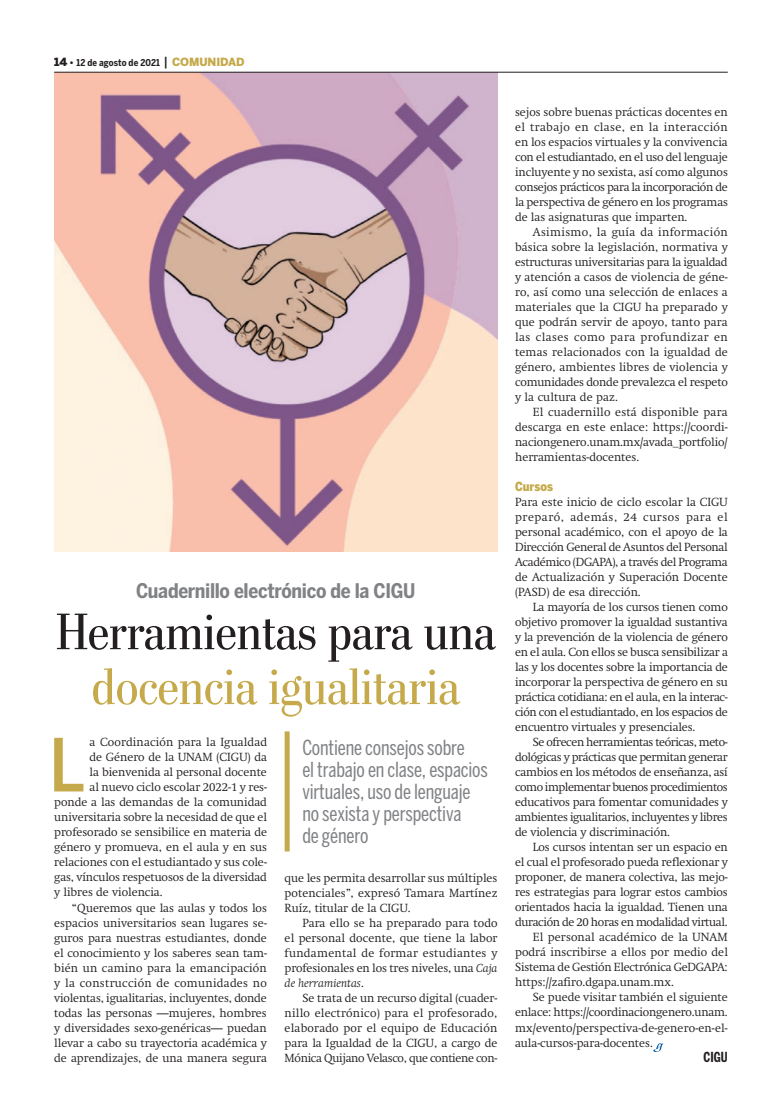
<style>
.page{position:relative;width:782px;height:1119px;background:#fff}
.page>*{position:absolute;margin:0;border:0;box-sizing:border-box;transform-origin:0 0}
.t1{font:500 72.38px "Benton Sans Cond";color:#c5a94a}
.t2{font:51.25px "Stilson";color:#231f20}
.t3{font:51.25px "Stilson";color:#c5a94a}
.t4{font:20.62px/21.9px "Benton Sans Comp";letter-spacing:-.01em;color:#808285}
.t5{font:700 20px "Benton Sans Cond";letter-spacing:-.015em;color:#808285}
.t6{font:700 13.75px "Benton Sans Comp";color:#231f20}
.t7{font:900 12.5px "Benton Sans Cond";color:#c5a94a}
.t8{font:300 11.62px/15px "Swift";color:#231f20;text-align:justify}
.t9{font:300 11.62px "Swift";letter-spacing:-.025em;color:#231f20}
.t10{font:300 11.62px "Swift";letter-spacing:.025em;color:#231f20}
.t11{font:700 9.38px "Benton Sans Cond";letter-spacing:.01em;color:#231f20}
.s1{font-family:"Benton Sans";font-weight:900;font-size:11.25px}
.s2{font-family:"Benton Sans";font-weight:900}
.s3{font-weight:500;font-size:12.5px}
.s4{font-family:"Benton Sans";font-weight:900;font-size:11.25px;color:#c5a94a}
.s5{font-style:italic}
</style>
<div class="page">
<img style="left:54px;top:73px;width:443px;height:478px">
<svg style="left:653px;top:1043px;width:10px;height:8px"></svg>
<hr style="left:54px;top:72px;width:673px;height:1px;background:#231f20">
<div style="left:284px;top:731px;width:5px;height:120px;background:#c5a94a"></div>
<p class="t11" style="left:54px;top:57px;width:192px"><span class="s1">14</span> <span class="s2">•</span> 12 de agosto de 2021 <span class="s3">|</span> <span class="s4">COMUNIDAD</span></p>
<h3 class="t5" style="left:136px;top:579px;width:281px">Cuadernillo electrónico de la CIGU</h3>
<h2 class="t2" style="left:56px;top:601px;width:441px">Herramientas para una</h2>
<h2 class="t3" style="left:92px;top:656px;width:370px">docencia igualitaria</h2>
<h1 class="t1" style="left:49px;top:722px;width:38px">L</h1>
<p class="t8" style="left:90px;top:734px;width:179px">a Coordinación para la Igualdad</p>
<p class="t8" style="left:90px;top:749px;width:179px">de Género de la UNAM (CIGU) da</p>
<p class="t8" style="left:90px;top:764px;width:179px">la bienvenida al personal docente</p>
<p class="t8" style="left:90px;top:779px;width:179px">al nuevo ciclo escolar 2022-1 y res-</p>
<p class="t8" style="left:54px;top:794px;width:214px">ponde a las demandas de la comunidad</p>
<p class="t8" style="left:54px;top:809px;width:214px">universitaria sobre la necesidad de que el</p>
<p class="t8" style="left:54px;top:824px;width:214px">profesorado se sensibilice en materia de</p>
<p class="t8" style="left:54px;top:839px;width:214px">género y promueva, en el aula y en sus</p>
<p class="t8" style="left:54px;top:854px;width:214px">relaciones con el estudiantado y sus cole-</p>
<p class="t8" style="left:54px;top:869px;width:214px">gas, vínculos respetuosos de la diversidad</p>
<p class="t8" style="left:54px;top:884px;width:110px">y libres de violencia.</p>
<p class="t8" style="left:72px;top:899px;width:196px">“Queremos que las aulas y todos los</p>
<p class="t8" style="left:54px;top:914px;width:214px">espacios universitarios sean lugares se-</p>
<p class="t8" style="left:54px;top:929px;width:214px">guros para nuestras estudiantes, donde</p>
<p class="t8" style="left:54px;top:944px;width:214px">el conocimiento y los saberes sean tam-</p>
<p class="t8" style="left:54px;top:959px;width:214px">bién un camino para la emancipación</p>
<p class="t10" style="left:54px;top:975px;width:214px">y la construcción de comunidades no</p>
<p class="t8" style="left:54px;top:989px;width:214px">violentas, igualitarias, incluyentes, donde</p>
<p class="t8" style="left:54px;top:1004px;width:214px">todas las personas —mujeres, hombres</p>
<p class="t8" style="left:54px;top:1019px;width:214px">y diversidades sexo-genéricas— puedan</p>
<p class="t8" style="left:54px;top:1034px;width:214px">llevar a cabo su trayectoria académica y</p>
<p class="t8" style="left:54px;top:1049px;width:214px">de aprendizajes, de una manera segura</p>
<h3 class="t4" style="left:302px;top:736px;width:187px">Contiene consejos sobre<br>el trabajo en clase, espacios virtuales, uso de lenguaje no sexista y perspectiva<br>de género</h3>
<p class="t8" style="left:284px;top:869px;width:214px">que les permita desarrollar sus múltiples potenciales”, expresó Tamara Martínez Ruíz, titular de la CIGU.</p>
<p class="t8" style="left:284px;top:914px;width:214px;text-indent:18px">Para ello se ha preparado para todo el personal docente, que tiene la labor fundamental de formar estudiantes y profesionales en los tres niveles, una <span class="s5">Caja de herramientas</span>.</p>
<p class="t8" style="left:284px;top:989px;width:214px;text-indent:18px">Se trata de un recurso digital (cuader&shy;nillo electrónico) para el profesorado, elaborado por el equipo de Educación para la Igualdad de la CIGU, a cargo de Mónica Quijano Velasco, que contiene con-</p>
<p class="t8" style="left:515px;top:104px;width:214px">sejos sobre buenas prácticas docentes en el trabajo en clase, en la interacción en los espacios virtuales y la convivencia con el estudiantado, en el uso del lenguaje incluyente y no sexista, así como algunos consejos prácticos para la incorporación de la perspectiva de género en los programas de las asignaturas que imparten.</p>
<p class="t8" style="left:515px;top:224px;width:214px;text-indent:18px">Asimismo, la guía da información básica sobre la legislación, normativa y estructuras universitarias para la igualdad y atención a casos de violencia de géne&shy;ro, así como una selección de enlaces a materiales que la CIGU ha preparado y que podrán servir de apoyo, tanto para las clases como para profundizar en temas relacionados con la igualdad de género, ambientes libres de violencia y comunidades donde prevalezca el respeto y la cultura de paz.</p>
<p class="t8" style="left:515px;top:404px;width:214px;text-indent:18px">El cuadernillo está disponible para descarga en este enlace: https://coordi&shy;naciongenero.unam.mx/avada_portfolio/ herramientas-docentes.</p>
<p class="t7" style="left:515px;top:479px;width:39px">Cursos</p>
<p class="t8" style="left:515px;top:494px;width:214px">Para este inicio de ciclo escolar la CIGU preparó, además, 24 cursos para el personal académico, con el apoyo de la Dirección General de Asuntos del Personal Académico (DGAPA), a través del Programa de Actualización y Superación Docente (PASD) de esa dirección.</p>
<p class="t8" style="left:515px;top:599px;width:214px;text-indent:18px">La mayoría de los cursos tienen como objetivo promover la igualdad sustantiva y la prevención de la violencia de género en el aula. Con ellos se busca sensibilizar a las y los docentes sobre la importancia de incorporar la perspectiva de género en su práctica cotidiana: en el aula, en la interac&shy;ción con el estudiantado, en los espacios de encuentro virtuales y presenciales.</p>
<p class="t8" style="left:515px;top:734px;width:214px;text-indent:18px">Se ofrecen herramientas teóricas, meto&shy;dológicas y prácticas que permitan generar cambios en los métodos de enseñanza, así como implementar buenos procedimientos educativos para fomentar comunidades y ambientes igualitarios, incluyentes y libres de violencia y discriminación.</p>
<p class="t8" style="left:533px;top:839px;width:196px">Los cursos intentan ser un espacio en</p>
<p class="t8" style="left:515px;top:854px;width:214px">el cual el profesorado pueda reflexionar y</p>
<p class="t8" style="left:515px;top:869px;width:214px">proponer, de manera colectiva, las mejo-</p>
<p class="t8" style="left:515px;top:884px;width:214px">res estrategias para lograr estos cambios</p>
<p class="t8" style="left:515px;top:899px;width:214px">orientados hacia la igualdad. Tienen una</p>
<p class="t9" style="left:515px;top:915px;width:214px">duración de 20 horas en modalidad virtual.</p>
<p class="t8" style="left:533px;top:929px;width:196px">El personal académico de la UNAM</p>
<p class="t8" style="left:515px;top:944px;width:214px">podrá inscribirse a ellos por medio del</p>
<p class="t8" style="left:515px;top:959px;width:214px">Sistema de Gestión Electrónica GeDGAPA:</p>
<p class="t8" style="left:515px;top:974px;width:160px">https://zafiro.dgapa.unam.mx.</p>
<p class="t8" style="left:533px;top:989px;width:196px">Se puede visitar también el siguiente</p>
<p class="t8" style="left:515px;top:1004px;width:214px">enlace: https://coordinaciongenero.unam.</p>
<p class="t8" style="left:515px;top:1019px;width:214px">mx/evento/perspectiva-de-genero-en-el-</p>
<p class="t8" style="left:515px;top:1034px;width:139px">aula-cursos-para-docentes.</p>
<p class="t6" style="left:703px;top:1048px;width:26px">CIGU</p>
</div>
